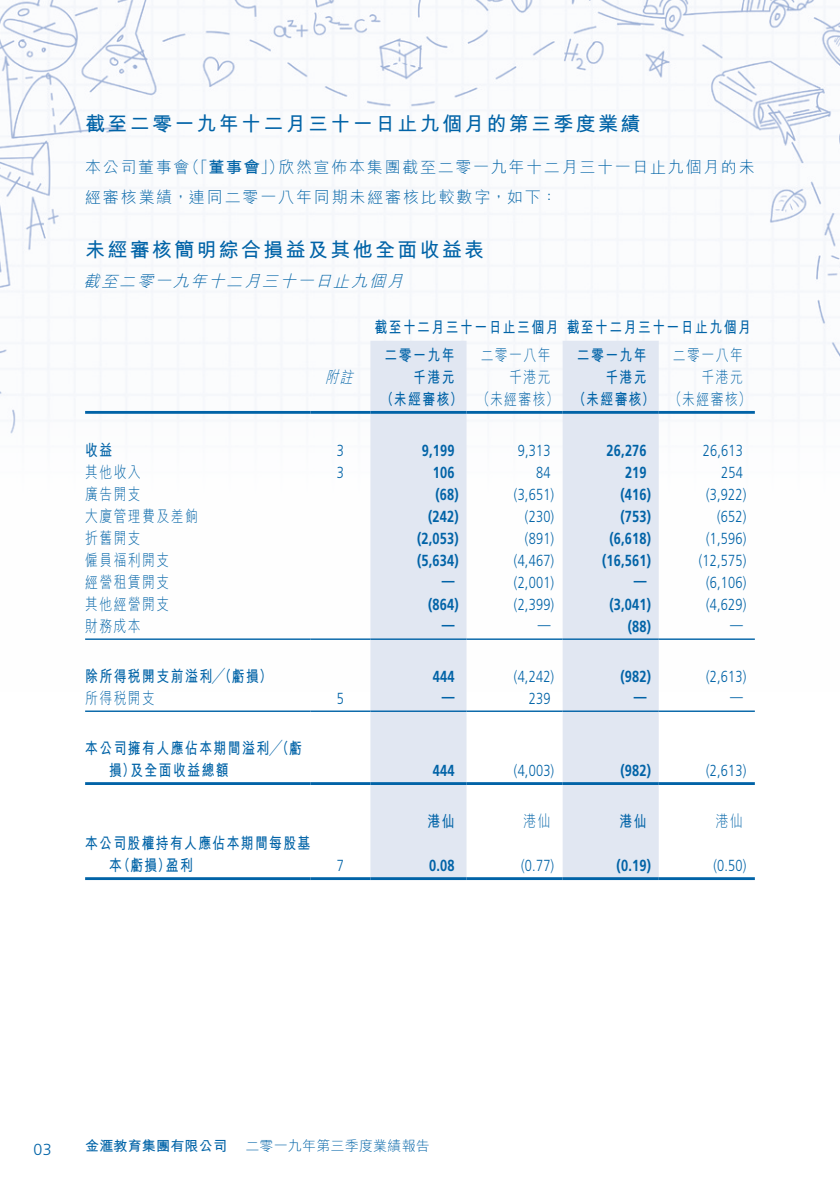
<style>
.page{position:relative;width:840px;height:1191px;background:#fff}
.page>*{position:absolute;margin:0;border:0;box-sizing:border-box;transform-origin:0 0}
._03_H1{font:700 20px "M Hei HK";letter-spacing:.115em;color:#0163a7}
._01_Body_Text{font:300 16px "Frutiger LT Std";letter-spacing:.015em;color:#0163a7;scale:.8 1}
._01_Body_Text-2{font:700 16px "Frutiger LT Std";letter-spacing:.015em;color:#0163a7;scale:.8 1}
._01_Body_Text-3{font:300 16px/30px "M Hei HK";letter-spacing:.115em;color:#0163a7}
._15_Table_Stub{font:700 16px "M Hei HK";letter-spacing:.115em;color:#0163a7;scale:.8 1}
._01_Body_Text-4{font:700 16px "M Hei HK";letter-spacing:.115em;color:#0163a7;scale:.8 1}
._15_Table_Stub-2{font:300 16px "M Hei HK";letter-spacing:.115em;color:#0163a7;scale:.8 1}
._01_Body_Text-5{font:300 16px "M Hei HK";letter-spacing:.115em;color:#0163a7;scale:.8 1}
._01_Body_Text-6{font:italic 300 16px "M Hei HK";color:#0163a7}
._01_Body_Text-7{font:300 16px "Frutiger LT Std";letter-spacing:.015em;color:#0163a7}
._01_Body_Text-8{font:italic 300 16px "M Hei HK";color:#0163a7;scale:.8 1}
.t1{font:300 14px "M Hei HK";letter-spacing:.015em;color:#0163a7}
.t2{font:700 14px "M Hei HK";letter-spacing:.015em;color:#0163a7}
.s1{font-weight:700}
</style>
<div class="page">
<img style="left:0;top:0;width:838px;height:691px">
<svg style="left:370px;top:341px;width:288px;height:536px;fill:#e1e7f2"></svg>
<hr style="left:85px;top:411px;width:225px;height:3px;background:#0163a7">
<hr style="left:310px;top:411px;width:60px;height:3px;background:#0163a7">
<hr style="left:370px;top:411px;width:96px;height:3px;background:#0163a7">
<hr style="left:466px;top:411px;width:96px;height:3px;background:#0163a7">
<hr style="left:562px;top:411px;width:96px;height:3px;background:#0163a7">
<hr style="left:658px;top:411px;width:96px;height:3px;background:#0163a7">
<hr style="left:85px;top:638px;width:225px;height:2px;background:#0163a7">
<hr style="left:310px;top:638px;width:60px;height:2px;background:#0163a7">
<hr style="left:370px;top:638px;width:96px;height:2px;background:#0163a7">
<hr style="left:466px;top:638px;width:96px;height:2px;background:#0163a7">
<hr style="left:562px;top:638px;width:96px;height:2px;background:#0163a7">
<hr style="left:658px;top:638px;width:96px;height:2px;background:#0163a7">
<hr style="left:85px;top:710px;width:225px;height:2px;background:#0163a7">
<hr style="left:310px;top:710px;width:60px;height:2px;background:#0163a7">
<hr style="left:370px;top:710px;width:96px;height:2px;background:#0163a7">
<hr style="left:466px;top:710px;width:96px;height:2px;background:#0163a7">
<hr style="left:562px;top:710px;width:96px;height:2px;background:#0163a7">
<hr style="left:658px;top:710px;width:96px;height:2px;background:#0163a7">
<hr style="left:85px;top:782px;width:225px;height:3px;background:#0163a7">
<hr style="left:310px;top:782px;width:60px;height:3px;background:#0163a7">
<hr style="left:370px;top:782px;width:96px;height:3px;background:#0163a7">
<hr style="left:466px;top:782px;width:96px;height:3px;background:#0163a7">
<hr style="left:562px;top:782px;width:96px;height:3px;background:#0163a7">
<hr style="left:658px;top:782px;width:96px;height:3px;background:#0163a7">
<hr style="left:85px;top:877px;width:225px;height:3px;background:#0163a7">
<hr style="left:310px;top:877px;width:60px;height:3px;background:#0163a7">
<hr style="left:370px;top:877px;width:96px;height:3px;background:#0163a7">
<hr style="left:466px;top:877px;width:96px;height:3px;background:#0163a7">
<hr style="left:562px;top:877px;width:96px;height:3px;background:#0163a7">
<hr style="left:658px;top:877px;width:96px;height:3px;background:#0163a7">
<p class="_03_H1" style="left:85px;top:109px;width:556px">截至二零一九年十二月三十一日止九個月的第三季度業績</p>
<p class="_01_Body_Text-3" style="left:278px;top:151px;width:477px">欣然宣佈本集團截至二零一九年十二月三十一日止九個月的未</p>
<p class="_01_Body_Text-3" style="left:184px;top:151px;width:102px">（「<span class="s1">董事會</span>」）</p>
<p class="_01_Body_Text-3" style="left:85px;top:151px;width:473px">本公司董事會<br>經審核業績，連同二零一八年同期未經審核比較數字，如下：</p>
<p class="_03_H1" style="left:85px;top:235px;width:400px">未經審核簡明綜合損益及其他全面收益表</p>
<p class="_01_Body_Text-6" style="left:83px;top:269px;width:326px">截至二零一九年十二月三十一日止九個月</p>
<p class="_01_Body_Text-4" style="left:374px;top:315px;width:231px">截至十二月三十一日止三個月</p>
<p class="_01_Body_Text-4" style="left:566px;top:315px;width:231px">截至十二月三十一日止九個月</p>
<p class="_01_Body_Text-4" style="left:384px;top:343px;width:89px">二零一九年</p>
<p class="_01_Body_Text-5" style="left:480px;top:343px;width:89px">二零一八年</p>
<p class="_01_Body_Text-4" style="left:576px;top:343px;width:89px">二零一九年</p>
<p class="_01_Body_Text-5" style="left:672px;top:343px;width:89px">二零一八年</p>
<p class="_01_Body_Text-8" style="left:325px;top:365px;width:42px">附註</p>
<p class="_01_Body_Text-4" style="left:413px;top:365px;width:53px">千港元</p>
<p class="_01_Body_Text-5" style="left:509px;top:365px;width:53px">千港元</p>
<p class="_01_Body_Text-4" style="left:605px;top:365px;width:53px">千港元</p>
<p class="_01_Body_Text-5" style="left:701px;top:365px;width:53px">千港元</p>
<p class="_01_Body_Text-4" style="left:380px;top:387px;width:103px">（未經審核）</p>
<p class="_01_Body_Text-5" style="left:476px;top:387px;width:103px">（未經審核）</p>
<p class="_01_Body_Text-4" style="left:572px;top:387px;width:103px">（未經審核）</p>
<p class="_01_Body_Text-5" style="left:668px;top:387px;width:103px">（未經審核(</p>
<p class="_15_Table_Stub" style="left:85px;top:438px;width:35px">收益</p>
<p class="_01_Body_Text" style="left:336px;top:441px;width:10px">3</p>
<p class="_01_Body_Text-2" style="left:421px;top:441px;width:42px">9,199</p>
<p class="_01_Body_Text" style="left:517px;top:441px;width:42px">9,313</p>
<p class="_01_Body_Text-2" style="left:606px;top:441px;width:52px">26,276</p>
<p class="_01_Body_Text" style="left:702px;top:441px;width:52px">26,613</p>
<p class="_15_Table_Stub-2" style="left:85px;top:461px;width:71px">其他收入</p>
<p class="_01_Body_Text" style="left:336px;top:463px;width:10px">3</p>
<p class="_01_Body_Text-2" style="left:432px;top:463px;width:29px">106</p>
<p class="_01_Body_Text" style="left:536px;top:463px;width:20px">84</p>
<p class="_01_Body_Text-2" style="left:624px;top:463px;width:29px">219</p>
<p class="_01_Body_Text" style="left:720px;top:463px;width:29px">254</p>
<p class="_15_Table_Stub-2" style="left:85px;top:483px;width:71px">廣告開支</p>
<p class="_01_Body_Text-2" style="left:435px;top:485px;width:31px">)68(</p>
<p class="_01_Body_Text" style="left:513px;top:485px;width:52px">)3,651(</p>
<p class="_01_Body_Text-2" style="left:620px;top:485px;width:40px">)416(</p>
<p class="_01_Body_Text" style="left:705px;top:485px;width:52px">)3,922(</p>
<p class="_15_Table_Stub-2" style="left:85px;top:505px;width:142px">大廈管理費及差餉</p>
<p class="_01_Body_Text-2" style="left:428px;top:507px;width:40px">)242(</p>
<p class="_01_Body_Text" style="left:524px;top:507px;width:38px">)230(</p>
<p class="_01_Body_Text-2" style="left:620px;top:507px;width:40px">)753(</p>
<p class="_01_Body_Text" style="left:716px;top:507px;width:38px">)652(</p>
<p class="_15_Table_Stub-2" style="left:85px;top:527px;width:71px">折舊開支</p>
<p class="_01_Body_Text-2" style="left:417px;top:529px;width:54px">)2,053(</p>
<p class="_01_Body_Text" style="left:524px;top:529px;width:38px">)891(</p>
<p class="_01_Body_Text-2" style="left:609px;top:529px;width:54px">)6,618(</p>
<p class="_01_Body_Text" style="left:705px;top:529px;width:52px">)1,596(</p>
<p class="_15_Table_Stub-2" style="left:85px;top:549px;width:107px">僱員福利開支</p>
<p class="_01_Body_Text-2" style="left:417px;top:551px;width:54px">)5,634(</p>
<p class="_01_Body_Text" style="left:513px;top:551px;width:52px">)4,467(</p>
<p class="_01_Body_Text-2" style="left:601px;top:551px;width:63px">)16,561(</p>
<p class="_01_Body_Text" style="left:698px;top:551px;width:61px">)12,575(</p>
<p class="_15_Table_Stub-2" style="left:85px;top:571px;width:107px">經營租賃開支</p>
<p class="_01_Body_Text-2" style="left:441px;top:571px;width:17px">—</p>
<p class="_01_Body_Text" style="left:513px;top:573px;width:52px">)2,001(</p>
<p class="_01_Body_Text-2" style="left:633px;top:571px;width:17px">—</p>
<p class="_01_Body_Text" style="left:705px;top:573px;width:52px">)6,106(</p>
<p class="_15_Table_Stub-2" style="left:85px;top:593px;width:107px">其他經營開支</p>
<p class="_01_Body_Text-2" style="left:428px;top:595px;width:40px">)864(</p>
<p class="_01_Body_Text" style="left:513px;top:595px;width:52px">)2,399(</p>
<p class="_01_Body_Text-2" style="left:609px;top:595px;width:54px">)3,041(</p>
<p class="_01_Body_Text" style="left:705px;top:595px;width:52px">)4,629(</p>
<p class="_15_Table_Stub-2" style="left:85px;top:615px;width:71px">財務成本</p>
<p class="_01_Body_Text-2" style="left:441px;top:615px;width:17px">—</p>
<p class="_01_Body_Text" style="left:537px;top:615px;width:17px">—</p>
<p class="_01_Body_Text-2" style="left:627px;top:617px;width:31px">)88(</p>
<p class="_01_Body_Text" style="left:729px;top:615px;width:17px">—</p>
<p class="_15_Table_Stub" style="left:85px;top:664px;width:235px">除所得稅開支前溢利╱（虧損(</p>
<p class="_01_Body_Text-2" style="left:432px;top:667px;width:29px">444</p>
<p class="_01_Body_Text" style="left:513px;top:667px;width:52px">)4,242(</p>
<p class="_01_Body_Text-2" style="left:620px;top:667px;width:40px">)982(</p>
<p class="_01_Body_Text" style="left:705px;top:667px;width:52px">)2,613(</p>
<p class="_15_Table_Stub-2" style="left:85px;top:687px;width:89px">所得稅開支</p>
<p class="_15_Table_Stub" style="left:85px;top:736px;width:272px">本公司擁有人應佔本期間溢利╱（虧</p>
<p class="_01_Body_Text" style="left:336px;top:689px;width:10px">5</p>
<p class="_01_Body_Text-2" style="left:441px;top:687px;width:17px">—</p>
<p class="_01_Body_Text" style="left:528px;top:689px;width:29px">239</p>
<p class="_01_Body_Text-2" style="left:633px;top:687px;width:17px">—</p>
<p class="_01_Body_Text" style="left:729px;top:687px;width:17px">—</p>
<p class="_15_Table_Stub" style="left:130px;top:758px;width:124px">及全面收益總額</p>
<p class="_15_Table_Stub" style="left:109px;top:758px;width:34px">損）</p>
<p class="_01_Body_Text-2" style="left:432px;top:761px;width:29px">444</p>
<p class="_01_Body_Text" style="left:513px;top:761px;width:52px">)4,003(</p>
<p class="_01_Body_Text-2" style="left:620px;top:761px;width:40px">)982(</p>
<p class="_01_Body_Text" style="left:705px;top:761px;width:52px">)2,613(</p>
<p class="_01_Body_Text-4" style="left:427px;top:809px;width:35px">港仙</p>
<p class="_01_Body_Text-5" style="left:523px;top:810px;width:35px">港仙</p>
<p class="_01_Body_Text-4" style="left:619px;top:809px;width:35px">港仙</p>
<p class="_01_Body_Text-5" style="left:715px;top:810px;width:35px">港仙</p>
<p class="_15_Table_Stub" style="left:85px;top:831px;width:283px">本公司股權持有人應佔本期間每股基</p>
<p class="_15_Table_Stub" style="left:109px;top:853px;width:78px">（本 虧損）</p>
<p class="_15_Table_Stub" style="left:166px;top:853px;width:35px">盈利</p>
<p class="_01_Body_Text" style="left:336px;top:856px;width:10px">7</p>
<p class="_01_Body_Text-2" style="left:429px;top:856px;width:33px">0.08</p>
<p class="_01_Body_Text" style="left:521px;top:856px;width:43px">)0.77(</p>
<p class="_01_Body_Text-2" style="left:616px;top:856px;width:44px">)0.19(</p>
<p class="_01_Body_Text" style="left:713px;top:856px;width:43px">)0.50(</p>
<p class="_01_Body_Text-7" style="left:34px;top:1140px;width:20px">03</p>
<p class="t2" style="left:85px;top:1135px;width:143px">金滙教育集團有限公司</p>
<p class="t1" style="left:245px;top:1135px;width:186px">二零一九年第三季度業績報告</p>
</div>
